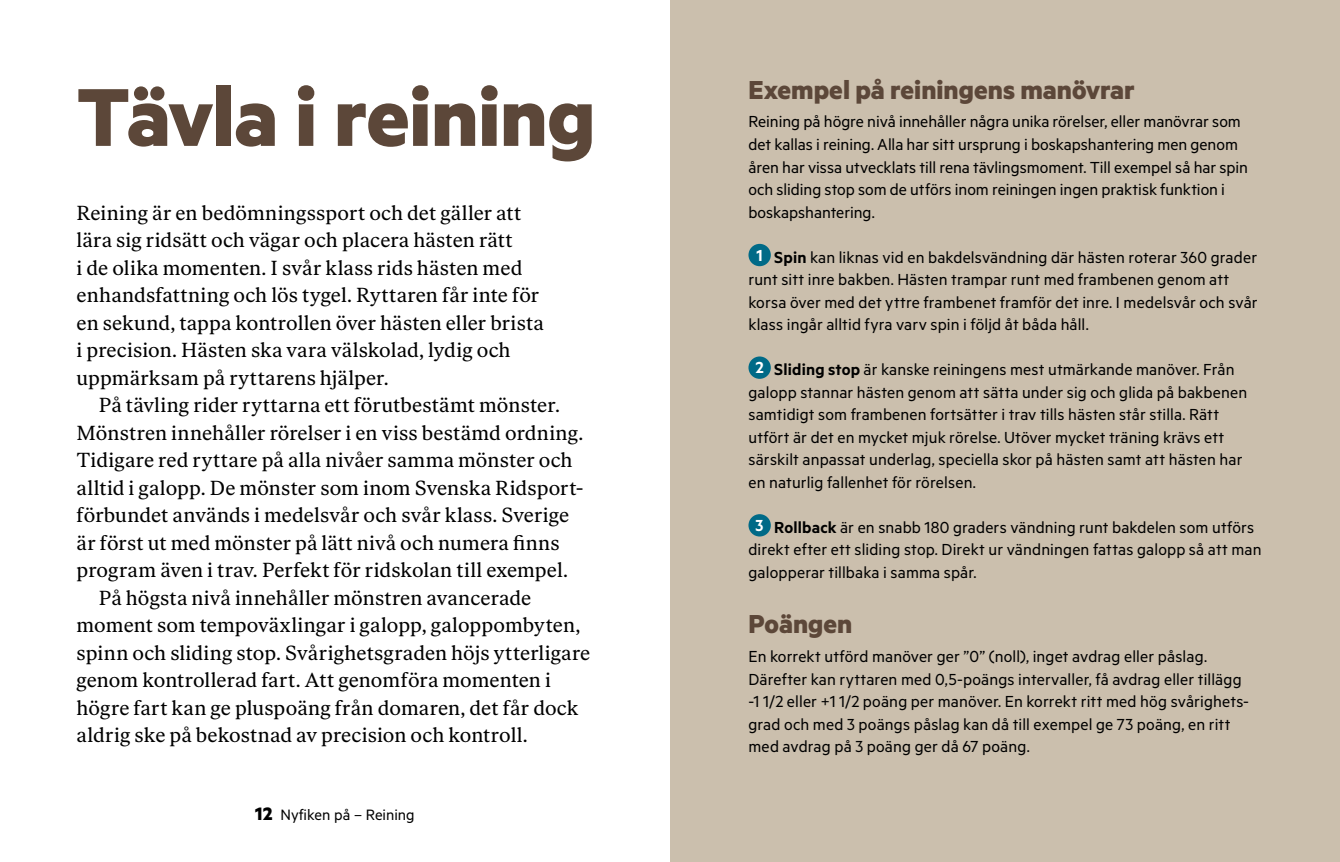
<style>
.page{position:relative;width:1340px;height:862px;background:#fff}
.page>*{position:absolute;margin:0;border:0;box-sizing:border-box;transform-origin:0 0}
.t1{font:700 92.25px "Metric";letter-spacing:-.01em;color:#5c4739}
.t2{font:700 29.25px "Metric";color:#5c4739}
.t3{font:20.25px/27.4px "Ivar Text";letter-spacing:.005em;color:#000}
.t4{font:18px/22.5px "Metric";letter-spacing:.005em;color:#000}
.t5{font:16.88px "Metric";color:#000}
.s1{font-weight:700;font-size:20.25px}
.s2{font-weight:600;color:#fff}
.s3{font-weight:600}
</style>
<div class="page">
<div style="left:670px;top:0;width:669px;height:861px;background:#cbbfad"></div>
<div style="left:748px;top:244px;width:22px;height:22px;background:#006a87;border-radius:50%"></div>
<div style="left:748px;top:356px;width:22px;height:22px;background:#006a87;border-radius:50%"></div>
<div style="left:748px;top:514px;width:22px;height:22px;background:#006a87;border-radius:50%"></div>
<h1 class="t1" style="left:77px;top:61px;width:520px">Tävla i reining</h1>
<p class="t3" style="left:77px;top:199px;width:469px">Reining är en bedömningssport och det gäller att lära sig ridsätt och vägar och placera hästen rätt<br>i de olika momenten. I svår klass rids hästen med enhandsfattning och lös tygel. Ryttaren får inte för en sekund, tappa kontrollen över hästen eller brista i precision. Hästen ska vara välskolad, lydig och uppmärksam på ryttarens hjälper.</p>
<p class="t3" style="left:99px;top:391px;width:462px">På tävling rider ryttarna ett förutbestämt mönster.</p>
<p class="t3" style="left:77px;top:419px;width:508px">Mönstren innehåller rörelser i en viss bestämd ordning.</p>
<p class="t3" style="left:77px;top:446px;width:497px">Tidigare red ryttare på alla nivåer samma mönster och</p>
<p class="t3" style="left:77px;top:473px;width:508px">alltid i galopp. De mönster som inom Svenska Ridsport-</p>
<p class="t3" style="left:77px;top:501px;width:494px">förbundet används i medelsvår och svår klass. Sverige</p>
<p class="t3" style="left:77px;top:528px;width:484px">är först ut med mönster på lätt nivå och numera finns</p>
<p class="t3" style="left:77px;top:556px;width:493px">program även i trav. Perfekt för ridskolan till exempel.</p>
<p class="t3" style="left:99px;top:583px;width:434px">På högsta nivå innehåller mönstren avancerade</p>
<p class="t3" style="left:77px;top:611px;width:505px">moment som tempoväxlingar i galopp, galoppombyten,</p>
<p class="t3" style="left:77px;top:638px;width:515px">spinn och sliding stop. Svårighetsgraden höjs ytterligare</p>
<p class="t3" style="left:77px;top:666px;width:476px">genom kontrollerad fart. Att genomföra momenten i</p>
<p class="t3" style="left:77px;top:693px;width:503px">högre fart kan ge pluspoäng från domaren, det får dock</p>
<p class="t3" style="left:77px;top:721px;width:453px">aldrig ske på bekostnad av precision och kontroll.</p>
<p class="t5" style="left:255px;top:804px;width:161px"><span class="s1">12</span> Nyfiken på – Reining</p>
<h2 class="t2" style="left:748px;top:71px;width:388px">Exempel på reiningens manövrar</h2>
<p class="t4" style="left:748px;top:110px;width:501px">Reining på högre nivå innehåller några unika rörelser, eller manövrar som det kallas i reining. Alla har sitt ursprung i boskapshantering men genom åren har vissa utvecklats till rena tävlingsmoment. Till exempel så har spin och sliding stop som de utförs inom reiningen ingen praktisk funktion i boskapshantering.</p>
<p class="t4" style="left:748px;top:245px;width:510px;text-indent:8px"><span class="s2">1</span> <span class="s3">Spin</span> kan liknas vid en bakdelsvändning där hästen roterar 360 grader runt sitt inre bakben. Hästen trampar runt med frambenen genom att korsa över med det yttre frambenet framför det inre. I medelsvår och svår klass ingår alltid fyra varv spin i följd åt båda håll.</p>
<p class="t4" style="left:748px;top:357px;width:500px;text-indent:7px"><span class="s2">2</span> <span class="s3">Sliding stop</span> är kanske reiningens mest utmärkande manöver. Från galopp stannar hästen genom att sätta under sig och glida på bakbenen samtidigt som frambenen fortsätter i trav tills hästen står stilla. Rätt utfört är det en mycket mjuk rörelse. Utöver mycket träning krävs ett särskilt anpassat underlag, speciella skor på hästen samt att hästen har en naturlig fallenhet för rörelsen.</p>
<p class="t4" style="left:748px;top:515px;width:514px;text-indent:7px"><span class="s2">3</span> <span class="s3">Rollback</span> är en snabb 180 graders vändning runt bakdelen som utförs direkt efter ett sliding stop. Direkt ur vändningen fattas galopp så att man galopperar tillbaka i samma spår.</p>
<h2 class="t2" style="left:748px;top:605px;width:105px">Poängen</h2>
<p class="t4" style="left:748px;top:644px;width:502px">En korrekt utförd manöver ger ”0” (noll), inget avdrag eller påslag.<br>Därefter kan ryttaren med 0,5-poängs intervaller, få avdrag eller tillägg -1 1/2 eller +1 1/2 poäng per manöver. En korrekt ritt med hög svårighets&shy;grad och med 3 poängs påslag kan då till exempel ge 73 poäng, en ritt med avdrag på 3 poäng ger då 67 poäng.</p>
</div>
